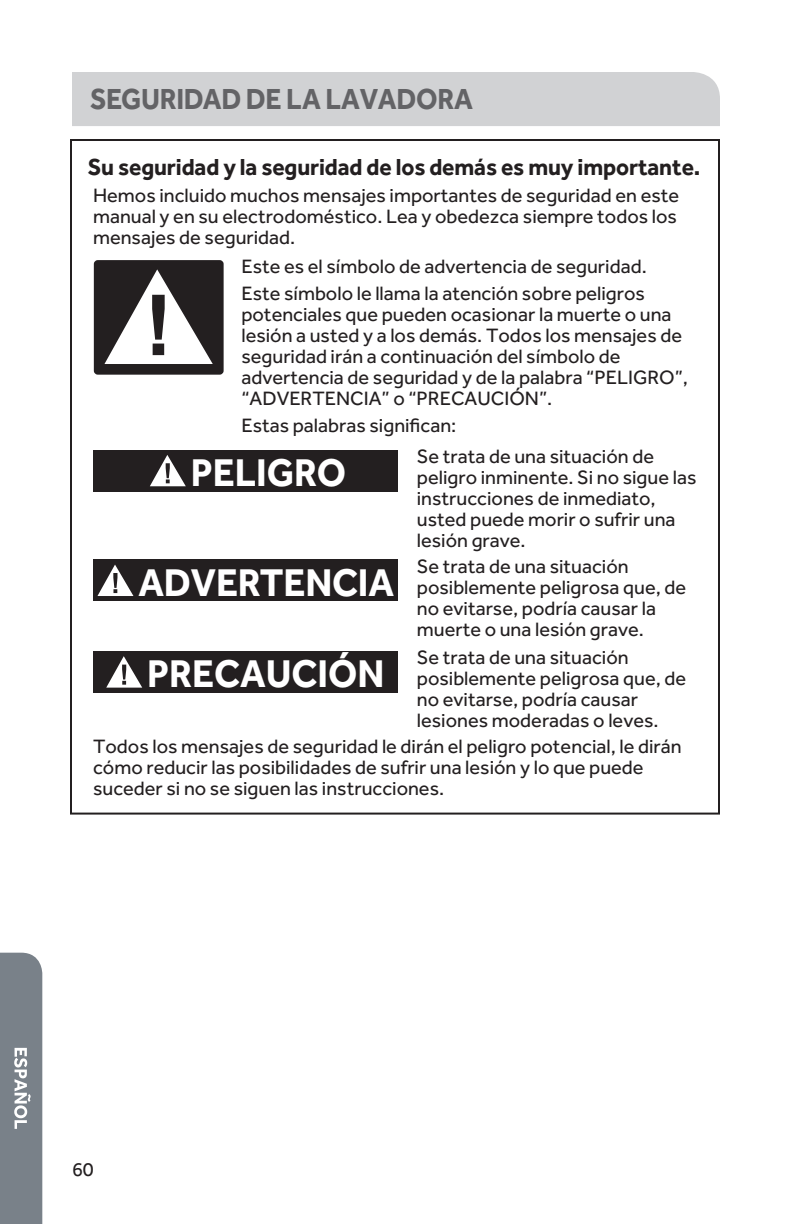
<style>
.page{position:relative;width:792px;height:1224px;background:#fff}
.page>*{position:absolute;margin:0;border:0;box-sizing:border-box;transform-origin:0 0}
.t1{font:700 40px "Effra";color:#fff;scale:.95 1}
.t2{font:700 30px "Effra";letter-spacing:-.01em;color:#636366;scale:.93 1}
.t3{font:700 24px "Effra";letter-spacing:-.005em;color:#231f20;scale:.96 1}
.t4{font:20px/21px "Effra";color:#231f20}
</style>
<div class="page">
<svg style="left:0;top:953px;width:42px;height:271px;background:#80878f"></svg>
<div style="left:72px;top:72px;width:648px;height:54px;background:#d1d2d4"></div>
<div style="left:96px;top:262px;width:126px;height:111px;background:#231f20;border-radius:2px"></div>
<div style="left:94px;top:260px;width:130px;height:115px;border:4px solid #231f20;border-radius:2px"></div>
<div style="left:93px;top:450px;width:305px;height:41px;background:#231f20"></div>
<svg style="left:150px;top:455px;width:36px;height:31px"></svg>
<div style="left:93px;top:559px;width:305px;height:42px;background:#231f20"></div>
<svg style="left:97px;top:565px;width:36px;height:31px"></svg>
<div style="left:93px;top:651px;width:305px;height:42px;background:#231f20"></div>
<svg style="left:106px;top:656px;width:36px;height:32px"></svg>
<svg style="left:104px;top:269px;width:109px;height:95px"></svg>
<h2 class="t2" style="left:90px;top:81px;width:413px">SEGURIDAD DE LA LAVADORA</h2>
<p class="t3" style="left:88px;top:152px;width:640px">Su seguridad y la seguridad de los demás es muy importante.</p>
<p class="t4" style="left:93px;top:184px;width:588px;text-align:justify">Hemos incluido muchos mensajes importantes de seguridad en este manual y en su electrodoméstico. Lea y obedezca siempre todos los mensajes de seguridad.</p>
<p class="t4" style="left:241px;top:252px;width:407px;line-height:27px">Este es el símbolo de advertencia de seguridad.<br>Este símbolo le llama la atención sobre peligros</p>
<p class="t4" style="left:241px;top:303px;width:448px">potenciales que pueden ocasionar la muerte o una lesión a usted y a los demás. Todos los mensajes de seguridad irán a continuación del símbolo de advertencia de seguridad y de la palabra “PELIGRO”, “ADVERTENCIA” o “PRECAUCIÓN”.</p>
<p class="t4" style="left:417px;top:409px;width:239px;line-height:31px;text-indent:-175px">Estas palabras significan:<br>Se trata de una situación de</p>
<p class="t4" style="left:417px;top:467px;width:281px">peligro inminente. Si no sigue las instrucciones de inmediato, usted puede morir o sufrir una lesión grave.</p>
<p class="t4" style="left:417px;top:555px;width:271px">Se trata de una situación posiblemente peligrosa que, de no evitarse, podría causar la muerte o una lesión grave.</p>
<p class="t4" style="left:417px;top:647px;width:271px">Se trata de una situación posiblemente peligrosa que, de no evitarse, podría causar lesiones moderadas o leves.</p>
<p class="t4" style="left:93px;top:736px;width:590px">Todos los mensajes de seguridad le dirán el peligro potencial, le dirán cómo reducir las posibilidades de sufrir una lesión y lo que puede suceder si no se siguen las instrucciones.</p>
<h1 class="t1" style="left:191px;top:448px;width:165px">PELIGRO</h1>
<h1 class="t1" style="left:138px;top:558px;width:271px">ADVERTENCIA</h1>
<h1 class="t1" style="left:147px;top:649px;width:251px">PRECAUCIÓN</h1>
<p class="t4" style="left:72px;top:1158px;width:23px">60</p>
</div>
